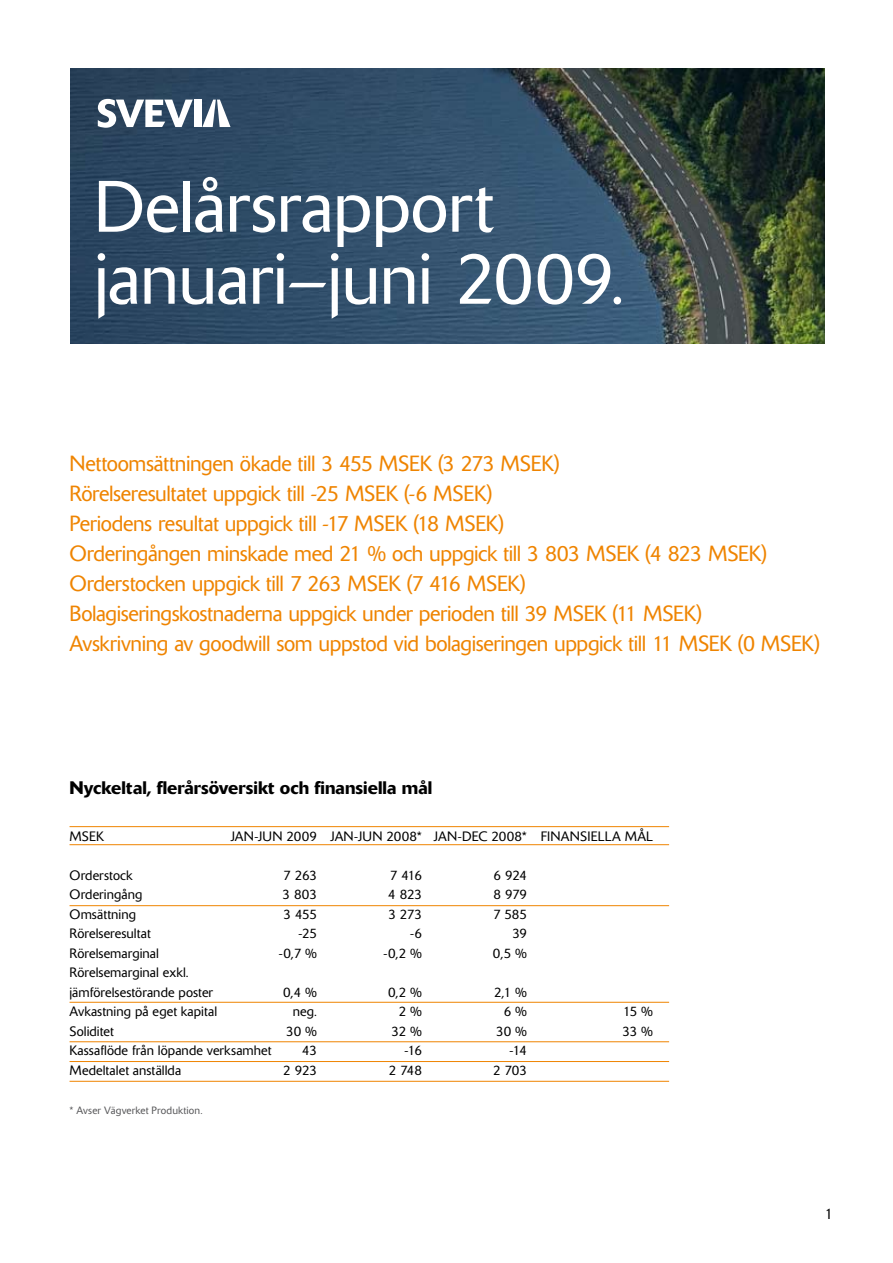
<style>
.page{position:relative;width:893px;height:1263px;background:#fff}
.page>*{position:absolute;margin:0;border:0;box-sizing:border-box;transform-origin:0 0}
.t1{font:300 72px/72px "Delta";letter-spacing:-.01em;color:#fff}
.t2{font:300 21.75px/30px "Delta";letter-spacing:-.015em;color:#ef8400}
.t3{font:500 18px "Delta";letter-spacing:.005em;color:#000}
.t4{font:300 15px "Delta";color:#000}
.t5{font:300 13.5px/19.5px "Delta";letter-spacing:.005em;color:#000}
.t6{font:300 10.5px "Delta";letter-spacing:.015em;color:#58585a}
</style>
<div class="page">
<img style="left:70px;top:68px;width:755px;height:275px">
<svg style="left:98px;top:99px;width:95px;height:29px"></svg>
<div style="left:194px;top:100px;width:7px;height:27px;background:#fff"></div>
<svg style="left:202px;top:100px;width:29px;height:27px"></svg>
<hr style="left:70px;top:905px;width:599px;height:1px;background:#ef8400">
<hr style="left:70px;top:826px;width:599px;height:1px;background:#ef8400">
<hr style="left:70px;top:844px;width:599px;height:1px;background:#ef8400">
<hr style="left:70px;top:1002px;width:599px;height:1px;background:#ef8400">
<hr style="left:70px;top:1041px;width:599px;height:1px;background:#ef8400">
<hr style="left:70px;top:1061px;width:599px;height:1px;background:#ef8400">
<hr style="left:70px;top:1081px;width:599px;height:1px;background:#ef8400">
<h1 class="t1" style="left:94px;top:171px;width:532px">Delårsrapport januari–juni 2009.</h1>
<p class="t2" style="left:70px;top:449px;width:752px">Nettoomsättningen ökade till 3 455 MSEK (3 273 MSEK)<br>Rörelseresultatet uppgick till -25 MSEK (-6 MSEK)<br>Periodens resultat uppgick till -17 MSEK (18 MSEK)<br>Orderingången minskade med 21 % och uppgick till 3 803 MSEK (4 823 MSEK)<br>Orderstocken uppgick till 7 263 MSEK (7 416 MSEK)<br>Bolagiseringskostnaderna uppgick under perioden till 39 MSEK (11 MSEK)<br>Avskrivning av goodwill som uppstod vid bolagiseringen uppgick till 11 MSEK (0 MSEK)</p>
<p class="t3" style="left:70px;top:776px;width:364px">Nyckeltal, flerårsöversikt och finansiella mål</p>
<p class="t5" style="left:70px;top:826px;width:36px">MSEK</p>
<p class="t5" style="left:231px;top:826px;width:424px">JAN-JUN 2009 JAN-JUN 2008* JAN-DEC 2008* FINANSIELLA MÅL</p>
<p class="t5" style="left:70px;top:865px;width:65px">Orderstock</p>
<p class="t5" style="left:283px;top:865px;width:35px">7 263</p>
<p class="t5" style="left:390px;top:865px;width:34px">7 416</p>
<p class="t5" style="left:493px;top:865px;width:35px">6 924</p>
<p class="t5" style="left:70px;top:885px;width:74px">Orderingång</p>
<p class="t5" style="left:283px;top:885px;width:36px">3 803</p>
<p class="t5" style="left:388px;top:885px;width:35px">4 823</p>
<p class="t5" style="left:494px;top:885px;width:35px">8 979</p>
<p class="t5" style="left:70px;top:904px;width:68px">Omsättning</p>
<p class="t5" style="left:283px;top:904px;width:35px">3 455</p>
<p class="t5" style="left:388px;top:904px;width:35px">3 273</p>
<p class="t5" style="left:493px;top:904px;width:36px">7 585</p>
<p class="t5" style="left:70px;top:924px;width:83px">Rörelseresultat</p>
<p class="t5" style="left:298px;top:924px;width:20px">-25</p>
<p class="t5" style="left:410px;top:924px;width:13px">-6</p>
<p class="t5" style="left:512px;top:924px;width:16px">39</p>
<p class="t5" style="left:70px;top:943px;width:91px">Rörelsemarginal</p>
<p class="t5" style="left:279px;top:943px;width:40px">-0,7 %</p>
<p class="t5" style="left:383px;top:943px;width:40px">-0,2 %</p>
<p class="t5" style="left:493px;top:943px;width:36px">0,5 %</p>
<p class="t5" style="left:70px;top:963px;width:145px">Rörelsemarginal exkl. jämförelsestörande poster</p>
<p class="t5" style="left:283px;top:982px;width:36px">0,4 %</p>
<p class="t5" style="left:388px;top:982px;width:36px">0,2 %</p>
<p class="t5" style="left:494px;top:982px;width:34px">2,1 %</p>
<p class="t5" style="left:70px;top:1002px;width:149px">Avkastning på eget kapital</p>
<p class="t5" style="left:293px;top:1002px;width:26px">neg.</p>
<p class="t5" style="left:399px;top:1002px;width:25px">2 %</p>
<p class="t5" style="left:504px;top:1002px;width:25px">6 %</p>
<p class="t5" style="left:623px;top:1002px;width:32px">15 %</p>
<p class="t5" style="left:70px;top:1021px;width:46px">Soliditet</p>
<p class="t5" style="left:286px;top:1021px;width:32px">30 %</p>
<p class="t5" style="left:392px;top:1021px;width:32px">32 %</p>
<p class="t5" style="left:496px;top:1021px;width:32px">30 %</p>
<p class="t5" style="left:622px;top:1021px;width:32px">33 %</p>
<p class="t5" style="left:70px;top:1041px;width:204px">Kassaflöde från löpande verksamhet</p>
<p class="t5" style="left:302px;top:1041px;width:16px">43</p>
<p class="t5" style="left:405px;top:1041px;width:19px">-16</p>
<p class="t5" style="left:509px;top:1041px;width:19px">-14</p>
<p class="t5" style="left:70px;top:1060px;width:113px">Medeltalet anställda</p>
<p class="t5" style="left:283px;top:1060px;width:35px">2 923</p>
<p class="t5" style="left:389px;top:1060px;width:35px">2 748</p>
<p class="t5" style="left:493px;top:1060px;width:35px">2 703</p>
<p class="t6" style="left:70px;top:1104px;width:135px">* Avser Vägverket Produktion.</p>
<p class="t4" style="left:825px;top:1205px;width:10px">1</p>
</div>
